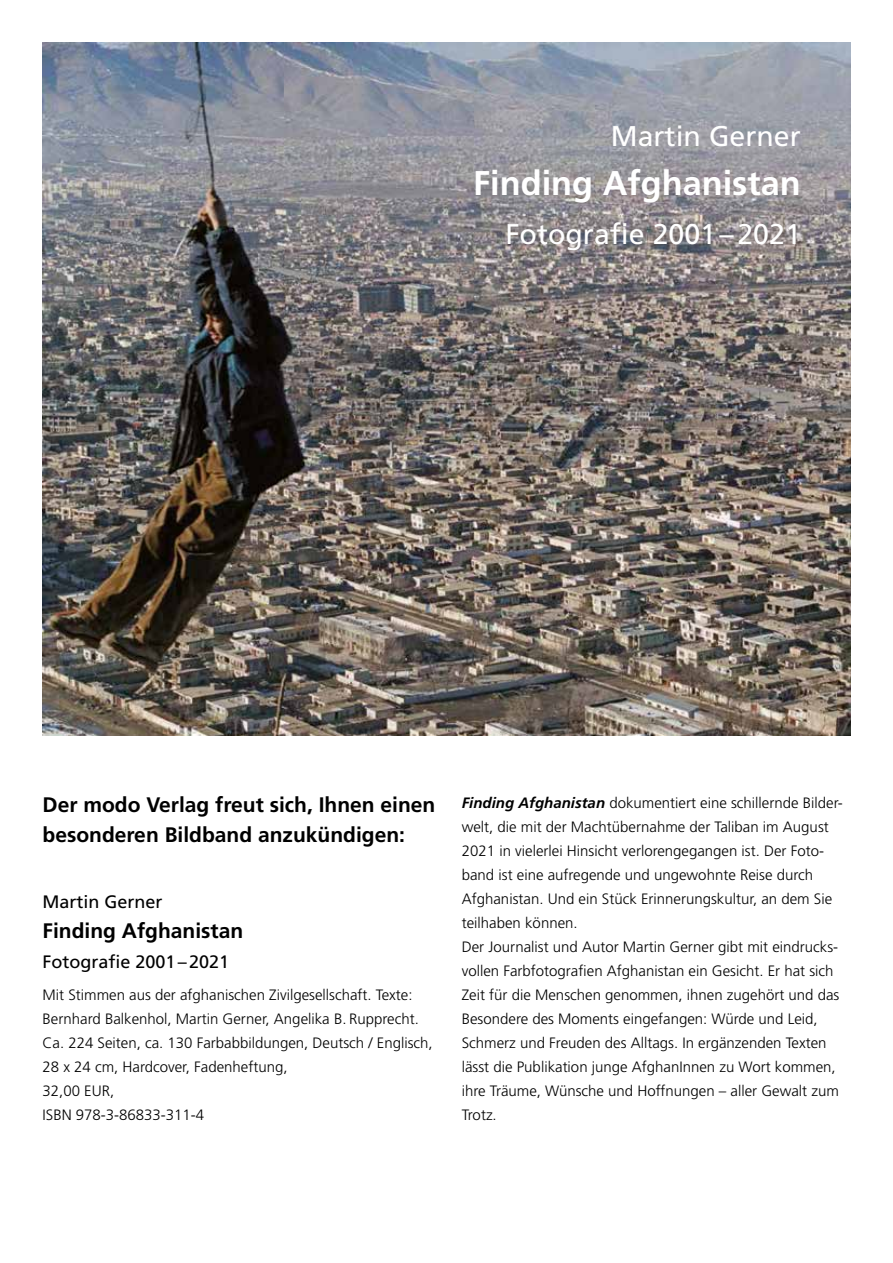
<style>
.page{position:relative;width:893px;height:1263px;background:#fff}
.page>*{position:absolute;margin:0;border:0;box-sizing:border-box;transform-origin:0 0}
.t1{font:700 34.35px "Frutiger CE";color:#fff}
.t2{font:28.5px "Frutiger CE";color:#fff}
.t3{font:700 21px/30px "Frutiger CE";color:#000}
.t4{font:18px "Frutiger CE";color:#000}
.t5{font:300 15px/24px "Frutiger CE";color:#000}
.s1{font-weight:700;font-style:italic}
</style>
<div class="page">
<img style="left:43px;top:43px;width:807px;height:692px">
<h2 class="t2" style="left:611px;top:120px;width:192px">Martin Gerner</h2>
<h1 class="t1" style="left:473px;top:163px;width:329px">Finding Afghanistan</h1>
<h2 class="t2" style="left:505px;top:218px;width:297px">Fotografie 2001–2021</h2>
<h3 class="t3" style="left:43px;top:789px;width:394px">Der modo Verlag freut sich, Ihnen einen besonderen Bildband anzukündigen:</h3>
<p class="t4" style="left:43px;top:891px;width:122px">Martin Gerner</p>
<h3 class="t3" style="left:43px;top:915px;width:202px">Finding Afghanistan</h3>
<p class="t4" style="left:43px;top:951px;width:188px">Fotografie 2001–2021</p>
<p class="t5" style="left:43px;top:983px;width:392px">Mit Stimmen aus der afghanischen Zivilgesellschaft. Texte:<br>Bernhard Balkenhol, Martin Gerner, Angelika B. Rupprecht.<br>Ca. 224 Seiten, ca. 130 Farbabbildungen, Deutsch / Englisch, 28 x 24 cm, Hardcover, Fadenheftung,<br>32,00 EUR,<br>ISBN 978-3-86833-311-4</p>
<p class="t5" style="left:462px;top:790px;width:383px"><span class="s1">Finding Afghanistan</span> dokumentiert eine schillernde Bilder&shy;welt, die mit der Machtübernahme der Taliban im August 2021 in vielerlei Hinsicht verlorengegangen ist. Der Foto&shy;band ist eine aufregende und ungewohnte Reise durch Afghanistan. Und ein Stück Erinnerungskultur, an dem Sie teilhaben können.<br>Der Journalist und Autor Martin Gerner gibt mit eindrucks&shy;vollen Farbfotografien Afghanistan ein Gesicht. Er hat sich Zeit für die Menschen genommen, ihnen zugehört und das Besondere des Moments eingefangen: Würde und Leid, Schmerz und Freuden des Alltags. In ergänzenden Texten lässt die Publikation junge AfghanInnen zu Wort kommen, ihre Träume, Wünsche und Hoffnungen – aller Gewalt zum Trotz.</p>
</div>
